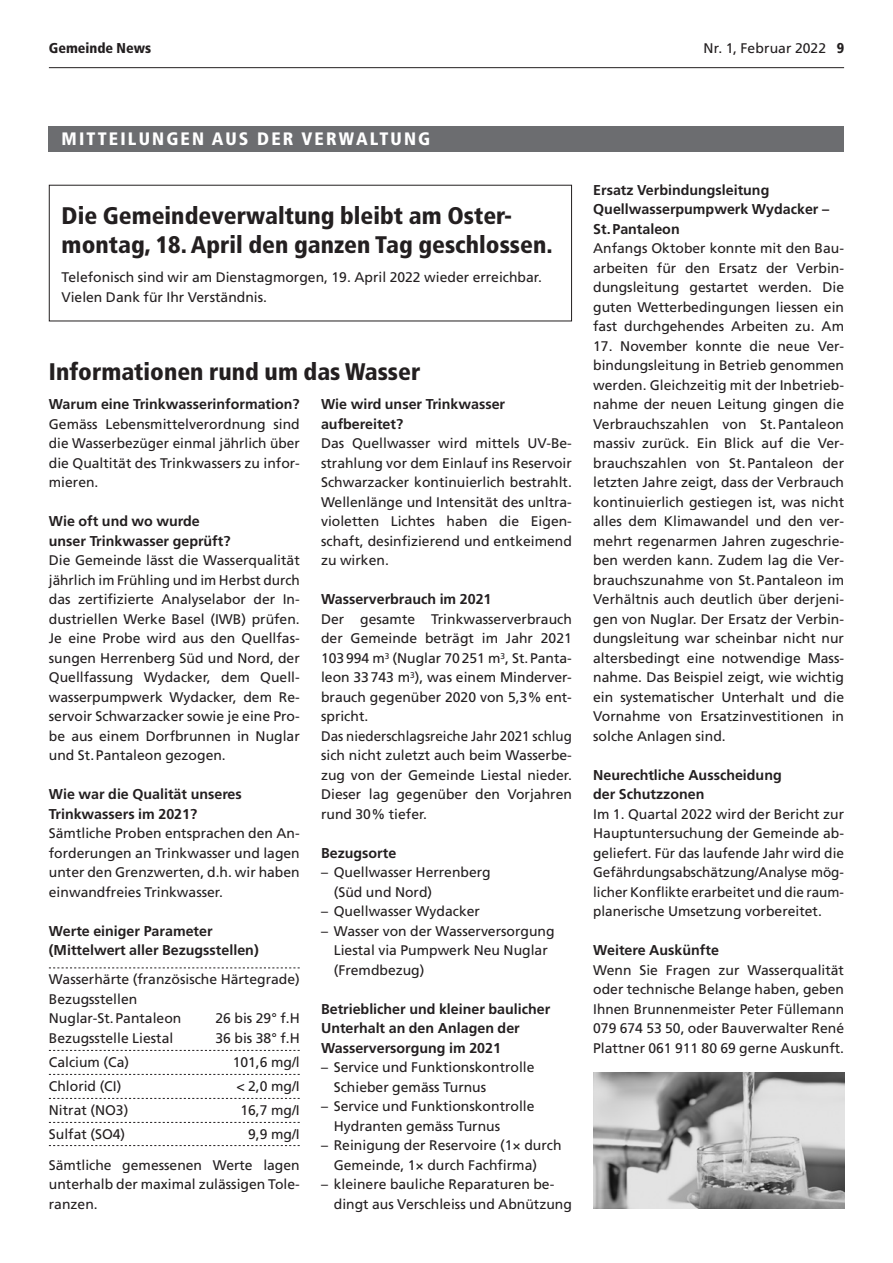
<style>
.page{position:relative;width:893px;height:1263px;background:#fff}
.page>*{position:absolute;margin:0;border:0;box-sizing:border-box;transform-origin:0 0}
.t1{font:900 condensed 24px/29.2px "Frutiger LT";color:#231f20}
.t2{font:900 condensed 18px "Frutiger LT";letter-spacing:.12em;color:#fff}
.t3{font:700 14.25px/19.5px "Frutiger LT";color:#231f20}
.t4{font:900 condensed 14.25px "Frutiger LT";color:#231f20}
.t5{font:13.95px/19.5px "Frutiger LT";color:#231f20}
.s1{font-weight:900;font-stretch:condensed;font-size:14.25px}
</style>
<div class="page">
<hr style="left:49px;top:67px;width:795px;height:1px;background:#231f20">
<div style="left:49px;top:126px;width:795px;height:26px;background:#6c6d70"></div>
<img style="left:593px;top:1072px;width:251px;height:137px">
<svg style="left:49px;top:967px;width:251px;height:1px"></svg>
<svg style="left:49px;top:1050px;width:251px;height:1px"></svg>
<svg style="left:49px;top:1074px;width:251px;height:1px"></svg>
<svg style="left:49px;top:1098px;width:251px;height:1px"></svg>
<svg style="left:49px;top:1122px;width:251px;height:1px"></svg>
<svg style="left:49px;top:1145px;width:251px;height:1px"></svg>
<p class="t4" style="left:49px;top:40px;width:104px">Gemeinde News</p>
<p class="t5" style="left:704px;top:39px;width:142px">Nr. 1, Februar 2022 <span class="s1">9</span></p>
<p class="t2" style="left:62px;top:128px;width:370px">MITTEILUNGEN AUS DER VERWALTUNG</p>
<h1 class="t1" style="left:62px;top:201px;width:492px">Die Gemeindeverwaltung bleibt am Oster&shy;montag, 18. April den ganzen Tag geschlossen.</h1>
<p class="t5" style="left:62px;top:268px;width:482px">Telefonisch sind wir am Dienstagmorgen, 19. April 2022 wieder erreichbar.<br>Vielen Dank für Ihr Verständnis.</p>
<h1 class="t1" style="left:49px;top:357px;width:373px">Informationen rund um das Wasser</h1>
<p class="t3" style="left:49px;top:394px;width:252px">Warum eine Trinkwasserinformation?</p>
<p class="t5" style="left:49px;top:414px;width:252px;text-align:justify">Gemäss Lebensmittelverordnung sind die Wasserbezüger einmal jährlich über die Qualtität des Trinkwassers zu infor&shy;mieren.</p>
<p class="t3" style="left:49px;top:511px;width:183px">Wie oft und wo wurde unser Trinkwasser geprüft?</p>
<p class="t5" style="left:49px;top:551px;width:252px;text-align:justify">Die Gemeinde lässt die Wasserqualität jährlich im Frühling und im Herbst durch das zertifizierte Analyselabor der In&shy;dustriellen Werke Basel (IWB) prüfen.<br>Je eine Probe wird aus den Quellfas&shy;sungen Herrenberg Süd und Nord, der Quellfassung Wydacker, dem Quell&shy;wasserpumpwerk Wydacker, dem Re&shy;servoir Schwarzacker sowie je eine Pro&shy;be aus einem Dorfbrunnen in Nuglar und St.Pantaleon gezogen.</p>
<p class="t3" style="left:49px;top:784px;width:194px">Wie war die Qualität unseres<br>Trinkwassers im 2021?</p>
<p class="t5" style="left:49px;top:824px;width:252px;text-align:justify">Sämtliche Proben entsprachen den An&shy;forderungen an Trinkwasser und lagen unter den Grenzwerten, d.h. wir haben einwandfreies Trinkwasser.</p>
<p class="t3" style="left:49px;top:921px;width:211px">Werte einiger Parameter (Mittelwert aller Bezugsstellen)</p>
<p class="t5" style="left:49px;top:970px;width:252px">Wasserhärte (französische Härtegrade)<br>Bezugsstellen<br>Nuglar-St.Pantaleon</p>
<p class="t3" style="left:321px;top:394px;width:186px">Wie wird unser Trinkwasser aufbereitet?</p>
<p class="t5" style="left:321px;top:434px;width:252px;text-align:justify">Das Quellwasser wird mittels UV-Be&shy;strahlung vor dem Einlauf ins Reservoir Schwarzacker kontinuierlich bestrahlt.<br>Wellenlänge und Intensität des unltra&shy;violetten Lichtes haben die Eigen&shy;schaft, desinfizierend und entkeimend zu wirken.</p>
<p class="t3" style="left:321px;top:589px;width:172px">Wasserverbrauch im 2021</p>
<p class="t5" style="left:321px;top:609px;width:252px">Der gesamte Trinkwasserverbrauch der Gemeinde beträgt im Jahr 2021<br>103994 m<sup>3</sup> (Nuglar 70251 m<sup>3</sup>, St.Panta&shy;leon 33743 m<sup>3</sup>), was einem Minderver&shy;brauch gegenüber 2020 von 5,3% ent&shy;spricht.<br>Das niederschlagsreiche Jahr 2021 schlug sich nicht zuletzt auch beim Wasserbe&shy;zug von der Gemeinde Liestal nieder.<br>Dieser lag gegenüber den Vorjahren rund 30% tiefer.</p>
<p class="t3" style="left:321px;top:843px;width:77px">Bezugsorte</p>
<p class="t5" style="left:334px;top:863px;width:158px;text-indent:-13px">– Quellwasser Herrenberg (Süd und Nord)</p>
<p class="t5" style="left:321px;top:902px;width:160px">– Quellwasser Wydacker</p>
<p class="t5" style="left:334px;top:921px;width:222px;text-indent:-13px">– Wasser von der Wasserversorgung<br>Liestal via Pumpwerk Neu Nuglar (Fremdbezug)</p>
<p class="t3" style="left:321px;top:999px;width:231px">Betrieblicher und kleiner baulicher<br>Unterhalt an den Anlagen der<br>Wasserversorgung im 2021</p>
<p class="t5" style="left:334px;top:1058px;width:202px;text-indent:-13px">– Service und Funktionskontrolle<br>Schieber gemäss Turnus</p>
<p class="t5" style="left:334px;top:1097px;width:202px;text-indent:-13px">– Service und Funktionskontrolle<br>Hydranten gemäss Turnus</p>
<p class="t5" style="left:334px;top:1136px;width:229px;text-indent:-13px">– Reinigung der Reservoire (1× durch<br>Gemeinde, 1× durch Fachfirma)</p>
<p class="t5" style="left:334px;top:1175px;width:240px;text-indent:-13px">– kleinere bauliche Reparaturen be&shy;dingt aus Verschleiss und Abnützung</p>
<p class="t5" style="left:215px;top:1009px;width:86px">26 bis 29° f.H</p>
<p class="t5" style="left:49px;top:1028px;width:126px">Bezugsstelle Liestal</p>
<p class="t5" style="left:215px;top:1028px;width:86px">36 bis 38° f.H</p>
<p class="t5" style="left:49px;top:1052px;width:82px">Calcium (Ca)</p>
<p class="t5" style="left:233px;top:1052px;width:69px">101,6 mg/l</p>
<p class="t5" style="left:49px;top:1076px;width:74px">Chlorid (CI)</p>
<p class="t5" style="left:236px;top:1076px;width:65px">&lt; 2,0 mg/I</p>
<p class="t5" style="left:49px;top:1100px;width:81px">Nitrat (NO3)</p>
<p class="t5" style="left:240px;top:1100px;width:61px">16,7 mg/I</p>
<p class="t5" style="left:49px;top:1124px;width:78px">Sulfat (SO4)</p>
<p class="t5" style="left:248px;top:1124px;width:53px">9,9 mg/I</p>
<p class="t5" style="left:49px;top:1155px;width:252px;text-align:justify">Sämtliche gemessenen Werte lagen unterhalb der maximal zulässigen Tole&shy;ranzen.</p>
<p class="t3" style="left:593px;top:180px;width:237px">Ersatz Verbindungsleitung<br>Quellwasserpumpwerk Wydacker –<br>St.Pantaleon</p>
<p class="t5" style="left:593px;top:239px;width:252px;text-align:justify">Anfangs Oktober konnte mit den Bau&shy;arbeiten für den Ersatz der Verbin&shy;dungsleitung gestartet werden. Die guten Wetterbedingungen liessen ein fast durchgehendes Arbeiten zu. Am</p>
<p class="t5" style="left:593px;top:336px;width:252px;text-align:justify">17. November konnte die neue Ver&shy;bindungsleitung in Betrieb genommen werden. Gleichzeitig mit der Inbetrieb&shy;nahme der neuen Leitung gingen die Verbrauchszahlen von St.Pantaleon massiv zurück. Ein Blick auf die Ver&shy;brauchszahlen von St.Pantaleon der letzten Jahre zeigt, dass der Verbrauch kontinuierlich gestiegen ist, was nicht alles dem Klimawandel und den ver&shy;mehrt regenarmen Jahren zugeschrie&shy;ben werden kann. Zudem lag die Ver&shy;brauchszunahme von St.Pantaleon im Verhältnis auch deutlich über derjeni&shy;gen von Nuglar. Der Ersatz der Verbin&shy;dungsleitung war scheinbar nicht nur altersbedingt eine notwendige Mass&shy;nahme. Das Beispiel zeigt, wie wichtig ein systematischer Unterhalt und die Vornahme von Ersatzinvestitionen in solche Anlagen sind.</p>
<p class="t3" style="left:593px;top:765px;width:190px">Neurechtliche Ausscheidung der Schutzzonen</p>
<p class="t5" style="left:593px;top:804px;width:252px;text-align:justify">Im 1. Quartal 2022 wird der Bericht zur Hauptuntersuchung der Gemeinde ab&shy;geliefert. Für das laufende Jahr wird die Gefährdungsabschätzung/Analyse mög&shy;licher Konflikte erarbeitet und die raum&shy;planerische Umsetzung vorbereitet.</p>
<p class="t3" style="left:593px;top:940px;width:127px">Weitere Auskünfte</p>
<p class="t5" style="left:593px;top:960px;width:252px;text-align:justify">Wenn Sie Fragen zur Wasserqualität oder technische Belange haben, geben Ihnen Brunnenmeister Peter Füllemann 079 674 53 50, oder Bauverwalter René Plattner 061 911 80 69 gerne Auskunft.</p>
</div>
